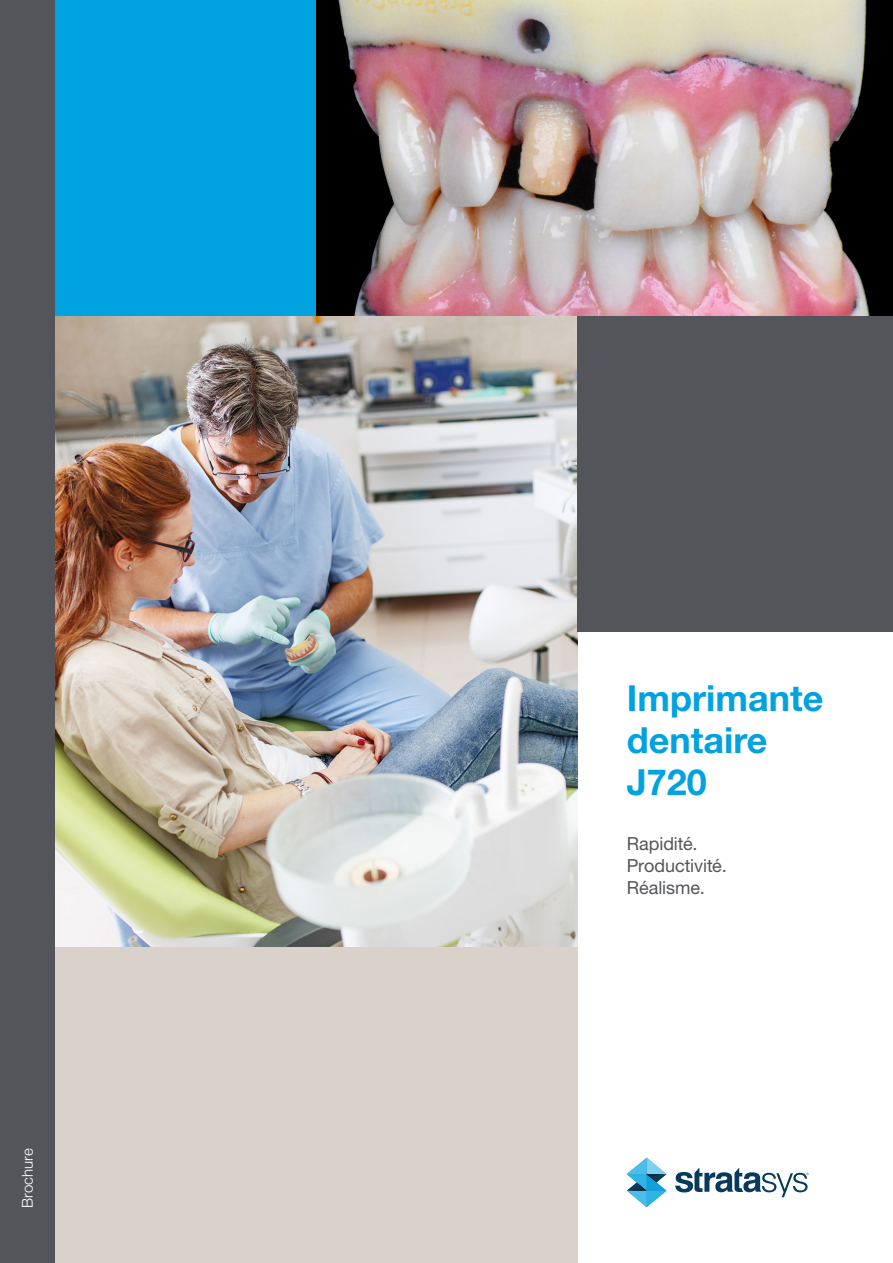
<style>
.page{position:relative;width:893px;height:1263px;background:#fff}
.page>*{position:absolute;margin:0;border:0;box-sizing:border-box;transform-origin:0 0}
.t1{font:700 36px/42px "Helvetica Neue LT Std";color:#00a2e0}
.t2{font:18px/21.6px "Helvetica Neue LT Std";letter-spacing:-.005em;color:#54555a}
.t3{font:300 15px "Helvetica Neue LT Std";letter-spacing:.005em;color:#fff}
</style>
<div class="page">
<div style="left:0;top:0;width:55px;height:1263px;background:#54555a"></div>
<img style="left:55px;top:316px;width:522px;height:631px">
<div style="left:55px;top:0;width:262px;height:316px;background:#00a2e0"></div>
<div style="left:577px;top:316px;width:316px;height:315px;background:#54555a"></div>
<div style="left:55px;top:947px;width:522px;height:316px;background:#dad1cb"></div>
<svg style="left:627px;top:1158px;width:39px;height:49px"></svg>
<svg style="left:675px;top:1167px;width:134px;height:30px"></svg>
<img style="left:317px;top:0;width:576px;height:316px">
<p class="t3" style="left:18px;top:1208px;width:61px;rotate:-90deg">Brochure</p>
<h1 class="t1" style="left:627px;top:676px;width:198px">Imprimante dentaire<br>J720</h1>
<p class="t2" style="left:627px;top:833px;width:101px">Rapidité.<br>Productivité.<br>Réalisme.</p>
</div>
